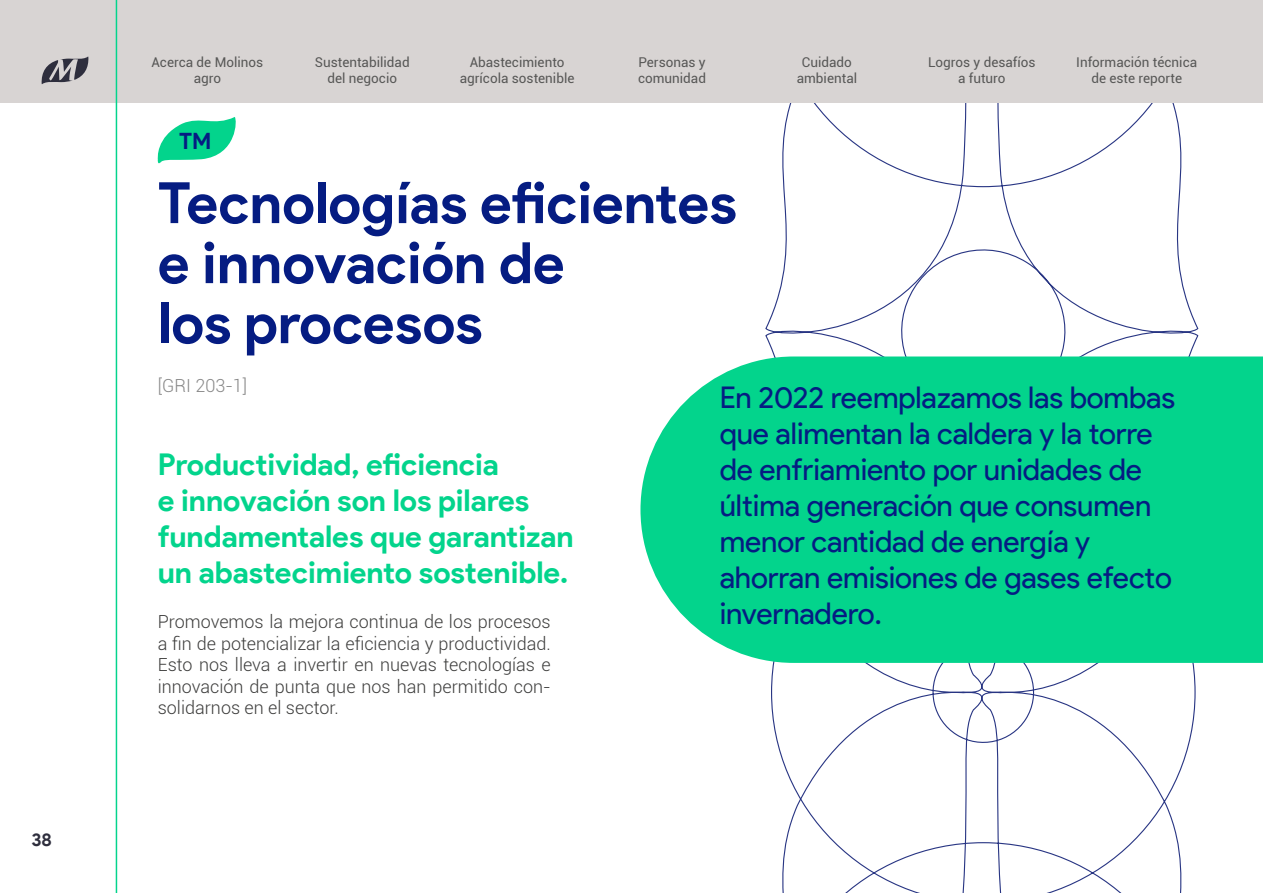
<style>
.page{position:relative;width:1263px;height:893px;background:#fff}
.page>*{position:absolute;margin:0;border:0;box-sizing:border-box;transform-origin:0 0}
.t1{font:700 57px/60px "Product Sans";letter-spacing:-.005em;color:#051c82}
.t2{font:30px/36px "Product Sans";letter-spacing:-.005em;color:#051c82}
.t3{font:700 30px/36px "Product Sans";color:#03d48c}
.t4{font:700 22.5px "Product Sans";color:#051c82}
.t5{font:300 18px/21.6px "Roboto";color:#3c3c3b;text-align:justify}
.t6{font:300 18px "Roboto";color:#878787}
.t7{font:700 18px "Product Sans";color:#2e2e3d}
.t8{font:13.5px/16.2px "Roboto";color:#575756;text-align:center}
</style>
<div class="page">
<svg style="left:765px;top:103px;width:434px;height:790px"></svg>
<svg style="left:157px;top:117px;width:79px;height:47px"></svg>
<div style="left:640px;top:356px;width:623px;height:307px;background:#03d48c"></div>
<div style="left:0;top:0;width:1263px;height:103px;background:#d8d4d3"></div>
<svg style="left:41px;top:57px;width:48px;height:27px"></svg>
<hr style="left:116px;top:0;width:1px;height:893px;background:#03d48c">
<p class="t7" style="left:31px;top:829px;width:22px">38</p>
<p class="t8" style="left:151px;top:53px;width:113px">Acerca de Molinos agro</p>
<p class="t8" style="left:315px;top:53px;width:96px">Sustentabilidad del negocio</p>
<p class="t8" style="left:460px;top:53px;width:116px">Abastecimiento agrícola sostenible</p>
<p class="t8" style="left:638px;top:53px;width:70px;text-align:left">Personas y comunidad</p>
<p class="t8" style="left:797px;top:53px;width:62px">Cuidado ambiental</p>
<p class="t8" style="left:928px;top:53px;width:109px">Logros y desafíos a futuro</p>
<p class="t8" style="left:1076px;top:53px;width:122px">Información técnica de este reporte</p>
<p class="t4" style="left:179px;top:127px;width:34px">TM</p>
<h1 class="t1" style="left:158px;top:174px;width:581px">Tecnologías eficientes e innovación de<br>los procesos</h1>
<p class="t6" style="left:158px;top:373px;width:91px">[GRI 203-1]</p>
<h2 class="t2" style="left:720px;top:380px;width:457px">En 2022 reemplazamos las bombas que alimentan la caldera y la torre de enfriamiento por unidades de última generación que consumen menor cantidad de energía y ahorran emisiones de gases efecto invernadero.</h2>
<h2 class="t3" style="left:158px;top:447px;width:417px">Productividad, eficiencia<br>e innovación son los pilares fundamentales que garantizan un abastecimiento sostenible.</h2>
<p class="t5" style="left:158px;top:610px;width:394px">Promovemos la mejora continua de los procesos a fin de potencializar la eficiencia y productividad.<br>Esto nos lleva a invertir en nuevas tecnologías e innovación de punta que nos han permitido con&shy;solidarnos en el sector.</p>
</div>
